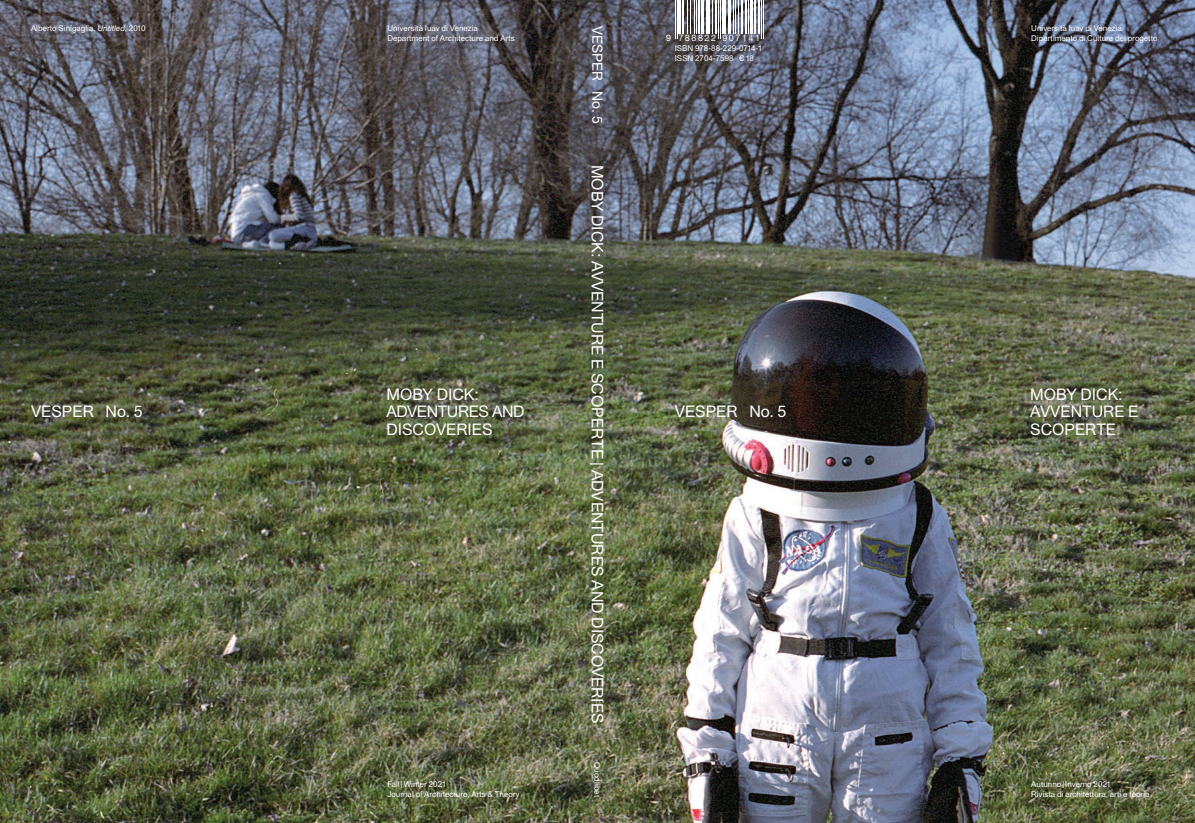
<style>
.page{position:relative;width:1195px;height:823px;background:#fff}
.page>*{position:absolute;margin:0;border:0;box-sizing:border-box;transform-origin:0 0}
.t1{font:16px/17.5px "Union";color:#fff}
.t2{font:14px "Union";color:#fff}
.t3{font:9px "Helvetica Neue";letter-spacing:.17em;color:#fff}
.t4{font:8px/10px "Union";color:#fff}
.s1{font-style:italic}
</style>
<div class="page">
<img style="left:0;top:0;width:1195px;height:822px">
<hr style="left:675px;top:0;width:1px;height:38px;background:#fff">
<hr style="left:677px;top:0;width:1px;height:38px;background:#fff">
<hr style="left:678px;top:0;width:3px;height:33px;background:#fff">
<hr style="left:682px;top:0;width:2px;height:33px;background:#fff">
<hr style="left:687px;top:0;width:1px;height:33px;background:#fff">
<hr style="left:690px;top:0;width:1px;height:33px;background:#fff">
<hr style="left:694px;top:0;width:1px;height:33px;background:#fff">
<hr style="left:696px;top:0;width:1px;height:33px;background:#fff">
<hr style="left:698px;top:0;width:2px;height:33px;background:#fff">
<hr style="left:701px;top:0;width:3px;height:33px;background:#fff">
<hr style="left:706px;top:0;width:1px;height:33px;background:#fff">
<hr style="left:708px;top:0;width:2px;height:33px;background:#fff">
<hr style="left:712px;top:0;width:1px;height:33px;background:#fff">
<hr style="left:715px;top:0;width:2px;height:33px;background:#fff">
<hr style="left:718px;top:0;width:1px;height:38px;background:#fff">
<hr style="left:720px;top:0;width:1px;height:38px;background:#fff">
<hr style="left:721px;top:0;width:3px;height:33px;background:#fff">
<hr style="left:725px;top:0;width:1px;height:33px;background:#fff">
<hr style="left:728px;top:0;width:3px;height:33px;background:#fff">
<hr style="left:733px;top:0;width:1px;height:33px;background:#fff">
<hr style="left:735px;top:0;width:1px;height:33px;background:#fff">
<hr style="left:738px;top:0;width:1px;height:33px;background:#fff">
<hr style="left:741px;top:0;width:2px;height:33px;background:#fff">
<hr style="left:745px;top:0;width:2px;height:33px;background:#fff">
<hr style="left:748px;top:0;width:1px;height:33px;background:#fff">
<hr style="left:750px;top:0;width:2px;height:33px;background:#fff">
<hr style="left:754px;top:0;width:2px;height:33px;background:#fff">
<hr style="left:758px;top:0;width:2px;height:33px;background:#fff">
<hr style="left:761px;top:0;width:1px;height:38px;background:#fff">
<hr style="left:763px;top:0;width:1px;height:38px;background:#fff">
<p class="t4" style="left:31px;top:23px;width:116px">Alberto Sinigaglia, <span class="s1">Untitled</span>, 2010</p>
<p class="t4" style="left:1031px;top:23px;width:128px">Università Iuav di Venezia<br>Dipartimento di Culture del progetto</p>
<p class="t4" style="left:387px;top:23px;width:129px">Università Iuav di Venezia<br>Department of Architecture and Arts</p>
<h2 class="t2" style="left:606px;top:26px;width:99px;rotate:90deg">VESPER No. 5</h2>
<p class="t3" style="left:666px;top:32px;width:95px">9 788822 907141</p>
<p class="t4" style="left:675px;top:43px;width:88px">ISBN 978-88-229-0714-1</p>
<p class="t4" style="left:675px;top:53px;width:80px">ISSN 2704-7598 € 18</p>
<h1 class="t1" style="left:31px;top:402px;width:113px">VESPER No. 5</h1>
<h1 class="t1" style="left:386px;top:385px;width:140px">MOBY DICK:<br>ADVENTURES AND<br>DISCOVERIES</h1>
<p class="t4" style="left:387px;top:778px;width:134px">Fall|Winter 2021<br>Journal of Architecture, Arts &amp; Theory</p>
<h1 class="t1" style="left:606px;top:164px;width:560px;rotate:90deg">MOBY DICK: AVVENTURE E SCOPERTE | ADVENTURES AND DISCOVERIES</h1>
<p class="t4" style="left:602px;top:761px;width:36px;rotate:90deg">Quodlibet</p>
<h1 class="t1" style="left:675px;top:402px;width:113px">VESPER No. 5</h1>
<h1 class="t1" style="left:1030px;top:385px;width:110px">MOBY DICK:<br>AVVENTURE E<br>SCOPERTE</h1>
<p class="t4" style="left:1031px;top:778px;width:120px">Autunno|Inverno 2021<br>Rivista di architettura, arti e teoria</p>
</div>
